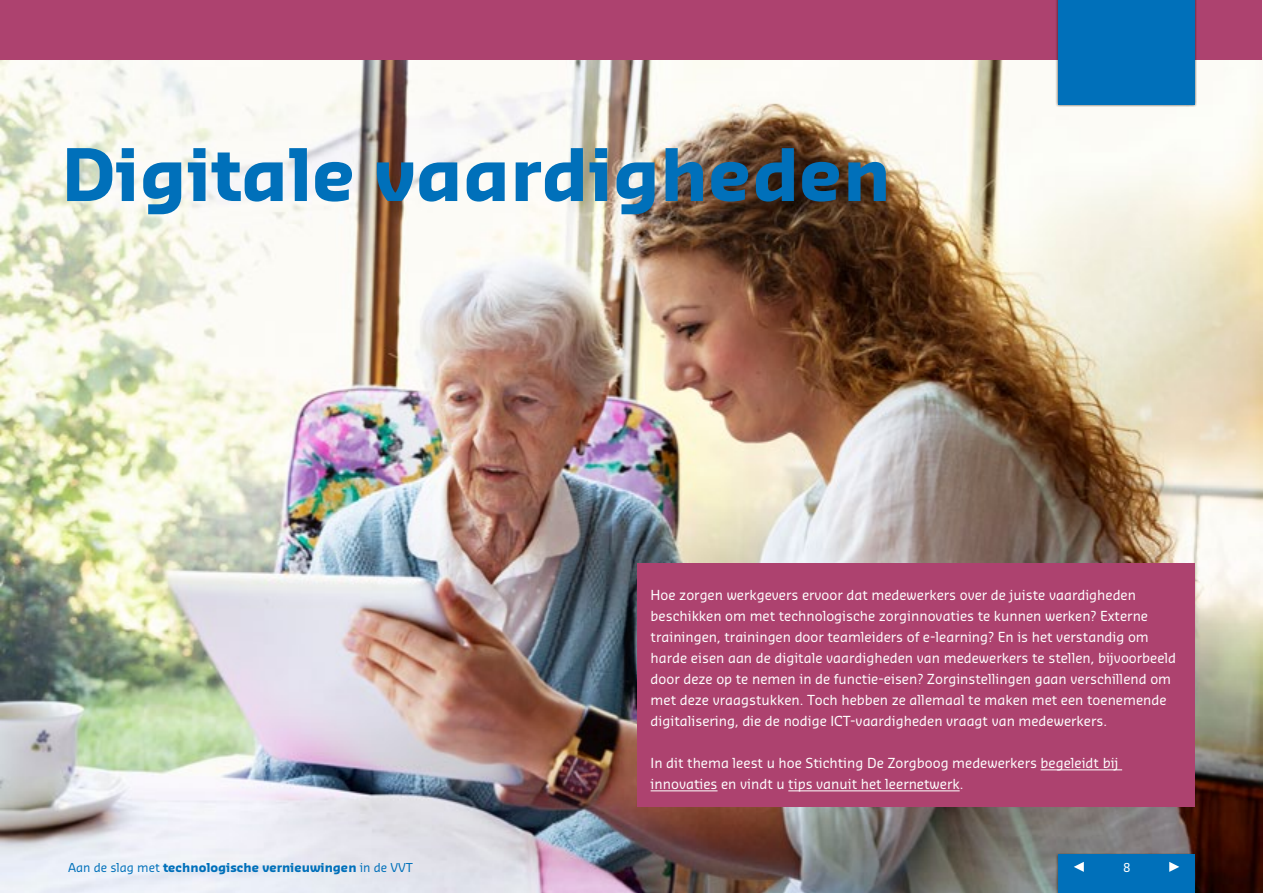
<style>
.page{position:relative;width:1263px;height:893px;background:#fff}
.page>*{position:absolute;margin:0;border:0;box-sizing:border-box;transform-origin:0 0}
.t1{font:700 70.5px "Sansa Std";color:#0070ba}
.t2{font:13.5px/21px "Sansa Std";color:#fff}
.t3{font:700 12px "Sansa Std";color:#0070ba}
.t4{font:12px "Sansa Std";color:#fff}
.s1{font-weight:400}
</style>
<div class="page">
<img style="left:0;top:58px;width:1263px;height:835px">
<div style="left:1055px;top:853px;width:141px;height:40px;background:#131108;opacity:.75"></div>
<div style="left:1059px;top:855px;width:136px;height:38px;background:#0070ba"></div>
<svg style="left:1169px;top:862px;width:10px;height:10px"></svg>
<svg style="left:1074px;top:862px;width:10px;height:10px"></svg>
<div style="left:1px;top:0;width:1261px;height:60px;background:#ad426f"></div>
<div style="left:1055px;top:0;width:141px;height:107px;background:#131108;opacity:.75"></div>
<div style="left:1059px;top:0;width:136px;height:104px;background:#0070ba"></div>
<div style="left:638px;top:563px;width:557px;height:244px;background:#ad426f"></div>
<hr style="left:1040px;top:770px;width:82px;height:1px;background:#fff">
<hr style="left:651px;top:791px;width:66px;height:1px;background:#fff">
<hr style="left:788px;top:791px;width:172px;height:1px;background:#fff">
<h1 class="t1" style="left:62px;top:128px;width:831px">Digitale vaardigheden</h1>
<p class="t2" style="left:651px;top:584px;width:527px">Hoe zorgen werkgevers ervoor dat medewerkers over de juiste vaardigheden beschikken om met technologische zorginnovaties te kunnen werken? Externe trainingen, trainingen door teamleiders of e-learning? En is het verstandig om harde eisen aan de digitale vaardigheden van medewerkers te stellen, bijvoorbeeld door deze op te nemen in de functie-eisen? Zorginstellingen gaan verschillend om met deze vraagstukken. Toch hebben ze allemaal te maken met een toenemende digitalisering, die de nodige ICT-vaardigheden vraagt van medewerkers.</p>
<p class="t2" style="left:651px;top:752px;width:469px">In dit thema leest u hoe Stichting De Zorgboog medewerkers begeleidt bij innovaties en vindt u tips vanuit het leernetwerk.</p>
<p class="t3" style="left:68px;top:859px;width:346px"><span class="s1">Aan de slag met</span> technologische vernieuwingen <span class="s1">in de VVT</span></p>
<p class="t4" style="left:1123px;top:859px;width:9px">8</p>
</div>
